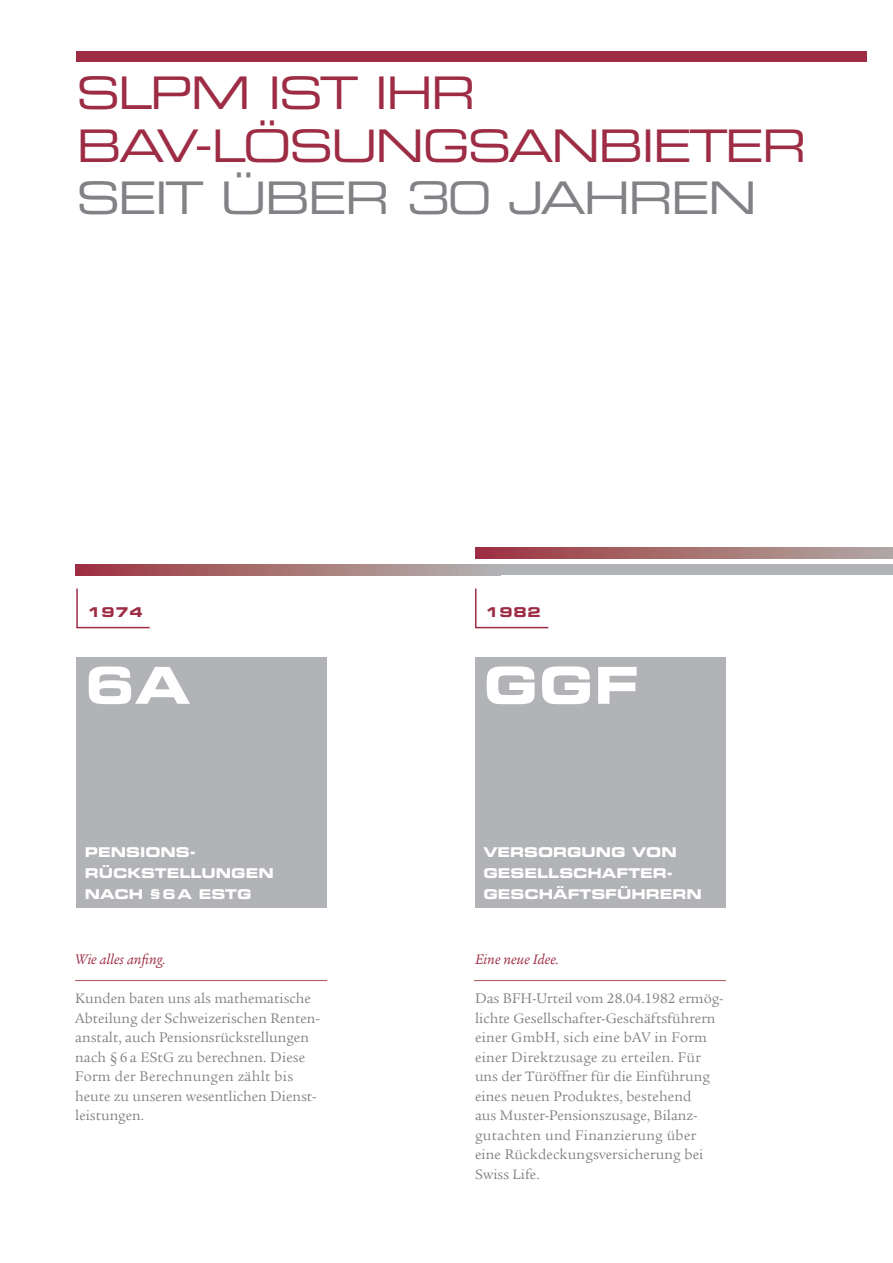
<style>
.page{position:relative;width:893px;height:1263px;background:#fff}
.page>*{position:absolute;margin:0;border:0;box-sizing:border-box;transform-origin:0 0}
.t1{font:51px "Eurostile LT Std Bold Ex 2";color:#fff}
.t2{font:45px/52.5px "Eurostile LT Std Ex 2";letter-spacing:-.05em;color:#9d2c44}
.t3{font:45px "Eurostile LT Std Ex 2";letter-spacing:-.05em;color:#808285}
.t4{font:15px/19.5px "Legacy Serif LT";color:#808285}
.t5{font:italic 15px "Legacy Serif LT";color:#9d2c44}
.t6{font:13.5px/21px "Eurostile LT Std Bold Ex 2";color:#fff}
.t7{font:13.5px "Eurostile LT Std Bold Ex 2";letter-spacing:.05em;color:#9d2c44}
</style>
<div class="page">
<div style="left:76px;top:51px;width:791px;height:11px;background:#9d2c44"></div>
<hr style="left:75px;top:980px;width:252px;height:1px;background:#ac555b">
<div style="left:76px;top:657px;width:251px;height:251px;background:#b2b3b7"></div>
<hr style="left:76px;top:589px;width:2px;height:39px;background:#9d2c44">
<hr style="left:76px;top:627px;width:74px;height:1px;background:#9d2c44">
<hr style="left:474px;top:980px;width:252px;height:1px;background:#ac555b">
<div style="left:475px;top:657px;width:251px;height:251px;background:#b2b3b7"></div>
<hr style="left:475px;top:588px;width:1px;height:40px;background:#9d2c44">
<hr style="left:475px;top:627px;width:73px;height:1px;background:#9d2c44">
<div style="left:490px;top:564px;width:403px;height:11px;background:#b2b3b7"></div>
<svg style="left:75px;top:564px;width:415px;height:11px;background:#a77274"></svg>
<svg style="left:475px;top:548px;width:418px;height:10px;background:#a66e70"></svg>
<h2 class="t2" style="left:76px;top:66px;width:732px">SLPM IST IHR<br>BAV-LÖSUNGSANBIETER</h2>
<h2 class="t3" style="left:76px;top:167px;width:683px">SEIT ÜBER 30 JAHREN</h2>
<p class="t7" style="left:88px;top:603px;width:57px">1974</p>
<h1 class="t1" style="left:85px;top:649px;width:107px">6A</h1>
<p class="t6" style="left:85px;top:842px;width:190px">PENSIONS-<br>RÜCKSTELLUNGEN<br>NACH §6A ESTG</p>
<p class="t5" style="left:75px;top:951px;width:92px">Wie alles anfing.</p>
<p class="t4" style="left:75px;top:989px;width:246px">Kunden baten uns als mathematische Abteilung der Schweizerischen Renten&shy;anstalt, auch Pensionsrückstellungen nach § 6 a EStG zu berechnen. Diese Form der Berechnungen zählt bis heute zu unseren wesentlichen Dienst&shy;leistungen.</p>
<p class="t7" style="left:486px;top:603px;width:57px">1982</p>
<h1 class="t1" style="left:483px;top:649px;width:157px">GGF</h1>
<p class="t6" style="left:483px;top:842px;width:220px">VERSORGUNG VON<br>GESELLSCHAFTER-<br>GESCHÄFTSFÜHRERN</p>
<p class="t5" style="left:475px;top:951px;width:86px">Eine neue Idee.</p>
<p class="t4" style="left:475px;top:989px;width:250px">Das BFH-Urteil vom 28.04.1982 ermög&shy;lichte Gesellschafter-Geschäftsführern einer GmbH, sich eine bAV in Form einer Direktzusage zu erteilen. Für uns der Türöffner für die Einführung eines neuen Produktes, bestehend<br>aus Muster-Pensionszusage, Bilanz&shy;gutachten und Finanzierung über eine Rückdeckungsversicherung bei Swiss Life.</p>
</div>
